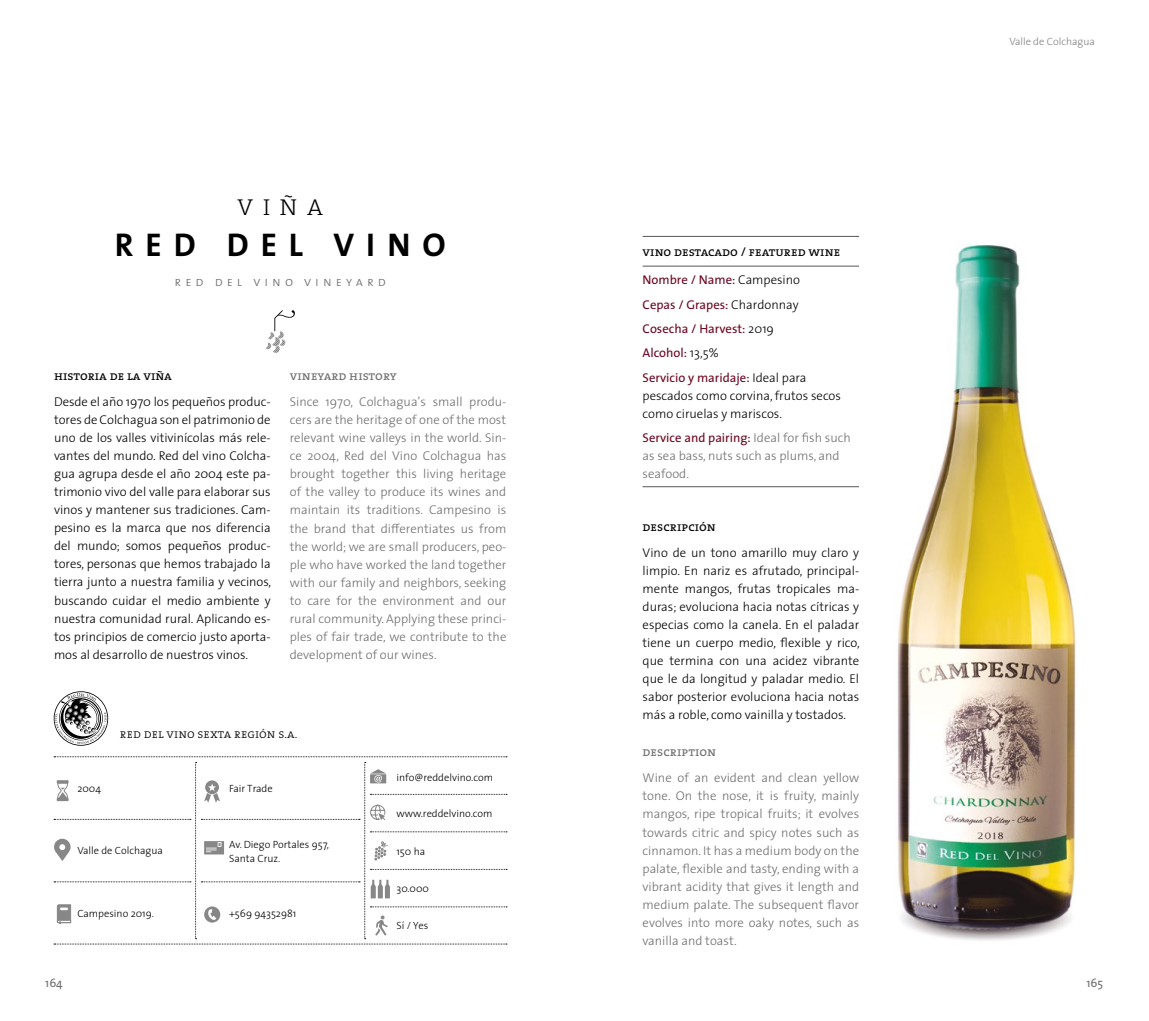
<style>
.page{position:relative;width:1149px;height:1021px;background:#fff}
.page>*{position:absolute;margin:0;border:0;box-sizing:border-box;transform-origin:0 0}
.t1{font:700 33px "The Sans";letter-spacing:.36em;color:#000}
.t2{font:300 23.1px "The Serif";color:#000}
.t3{font:13.5px "The Sans Light Caps";letter-spacing:.3em;color:#706f6f}
.t4{font:300 12.75px/18px "The Sans";color:#000;text-align:justify}
.t5{font:300 12.75px/18px "The Sans";color:#706f6f;text-align:justify}
.t6{font:12.75px/24.5px "The Sans";color:#6d0520}
.t7{font:12.75px "The Serif Regular Caps";color:#000}
.t8{font:12.75px "The Serif Regular Caps";color:#706f6f}
.t9{font:12.75px "The Serif Light Caps";color:#000}
.t10{font:12px "The Sans";color:#706f6f}
.t11{font:300 10.5px/13.5px "The Sans";color:#000}
.t12{font:200 10.5px "The Sans";color:#706f6f}
.s1{font-weight:300;color:#000}
.s2{font-weight:400;color:#6d0520}
</style>
<div class="page">
<img style="left:897px;top:244px;width:179px;height:696px">
<hr style="left:642px;top:236px;width:216px;height:1px;background:#575756">
<hr style="left:642px;top:266px;width:216px;height:1px;background:#575756">
<hr style="left:642px;top:486px;width:216px;height:1px;background:#575756">
<svg style="left:265px;top:310px;width:30px;height:43px"></svg>
<svg style="left:54px;top:756px;width:453px;height:188px"></svg>
<svg style="left:54px;top:691px;width:54px;height:54px"></svg>
<h2 class="t2" style="left:237px;top:188px;width:87px">viña</h2>
<h1 class="t1" style="left:115px;top:217px;width:332px">RED DEL VINO</h1>
<p class="t3" style="left:174px;top:274px;width:213px">red del vino vineyard</p>
<p class="t7" style="left:54px;top:365px;width:119px">historia de la viña</p>
<p class="t4" style="left:54px;top:392px;width:219px">Desde el año 1970 los pequeños produc&shy;tores de Colchagua son el patrimonio de uno de los valles vitivinícolas más rele&shy;vantes del mundo. Red del vino Colcha&shy;gua agrupa desde el año 2004 este pa&shy;trimonio vivo del valle para elaborar sus vinos y mantener sus tradiciones. Cam&shy;pesino es la marca que nos diferencia del mundo; somos pequeños produc&shy;tores, personas que hemos trabajado la tierra junto a nuestra familia y vecinos, buscando cuidar el medio ambiente y nuestra comunidad rural. Aplicando es&shy;tos principios de comercio justo aporta&shy;mos al desarrollo de nuestros vinos.</p>
<p class="t8" style="left:290px;top:365px;width:108px">vineyard history</p>
<p class="t5" style="left:290px;top:392px;width:218px">Since 1970, Colchagua’s small produ&shy;cers are the heritage of one of the most relevant wine valleys in the world. Sin&shy;ce 2004, Red del Vino Colchagua has brought together this living heritage of the valley to produce its wines and maintain its traditions. Campesino is the brand that differentiates us from the world; we are small producers, peo&shy;ple who have worked the land together with our family and neighbors, seeking to care for the environment and our rural community. Applying these princi&shy;ples of fair trade, we contribute to the development of our wines.</p>
<p class="t11" style="left:77px;top:781px;width:25px">2004</p>
<p class="t9" style="left:120px;top:723px;width:179px">red del vino sexta región s.a.</p>
<p class="t11" style="left:229px;top:781px;width:45px">Fair Trade</p>
<p class="t11" style="left:77px;top:843px;width:87px">Valle de Colchagua</p>
<p class="t11" style="left:77px;top:906px;width:78px">Campesino 2019.</p>
<p class="t11" style="left:229px;top:837px;width:101px">Av. Diego Portales 957,<br>Santa Cruz.</p>
<p class="t11" style="left:229px;top:906px;width:69px">+569 94352981</p>
<p class="t11" style="left:396px;top:770px;width:98px">info@reddelvino.com</p>
<p class="t11" style="left:396px;top:806px;width:98px">www.reddelvino.com</p>
<p class="t11" style="left:396px;top:844px;width:30px">150 ha</p>
<p class="t11" style="left:396px;top:881px;width:34px">30.000</p>
<p class="t11" style="left:396px;top:918px;width:33px">Sí / Yes</p>
<p class="t7" style="left:642px;top:241px;width:199px">vino destacado / featured wine</p>
<p class="t6" style="left:642px;top:267px;width:165px">Nombre / Name: <span class="s1">Campesino<br></span>Cepas / Grapes: <span class="s1">Chardonnay<br></span>Cosecha / Harvest: <span class="s1">2019<br></span>Alcohol: <span class="s1">13,5%<br></span>Servicio y maridaje: <span class="s1">Ideal para</span></p>
<p class="t4" style="left:642px;top:386px;width:200px">pescados como corvina, frutos secos como ciruelas y mariscos.</p>
<p class="t5" style="left:642px;top:428px;width:210px;text-align:left"><span class="s2">Service and pairing:</span> Ideal for fish such as sea bass, nuts such as plums, and seafood.</p>
<p class="t7" style="left:642px;top:516px;width:75px">descripción</p>
<p class="t4" style="left:642px;top:543px;width:219px">Vino de un tono amarillo muy claro y limpio. En nariz es afrutado, principal&shy;mente mangos, frutas tropicales ma&shy;duras; evoluciona hacia notas cítricas y especias como la canela. En el paladar tiene un cuerpo medio, flexible y rico, que termina con una acidez vibrante que le da longitud y paladar medio. El sabor posterior evoluciona hacia notas más a roble, como vainilla y tostados.</p>
<p class="t8" style="left:642px;top:741px;width:75px">description</p>
<p class="t5" style="left:642px;top:768px;width:218px">Wine of an evident and clean yellow tone. On the nose, it is fruity, mainly mangos, ripe tropical fruits; it evolves towards citric and spicy notes such as cinnamon. It has a medium body on the palate, flexible and tasty, ending with a vibrant acidity that gives it length and medium palate. The subsequent flavor evolves into more oaky notes, such as vanilla and toast.</p>
<p class="t12" style="left:1009px;top:35px;width:87px">Valle de Colchagua</p>
<p class="t10" style="left:45px;top:972px;width:19px">164</p>
<p class="t10" style="left:1086px;top:972px;width:18px">165</p>
</div>
